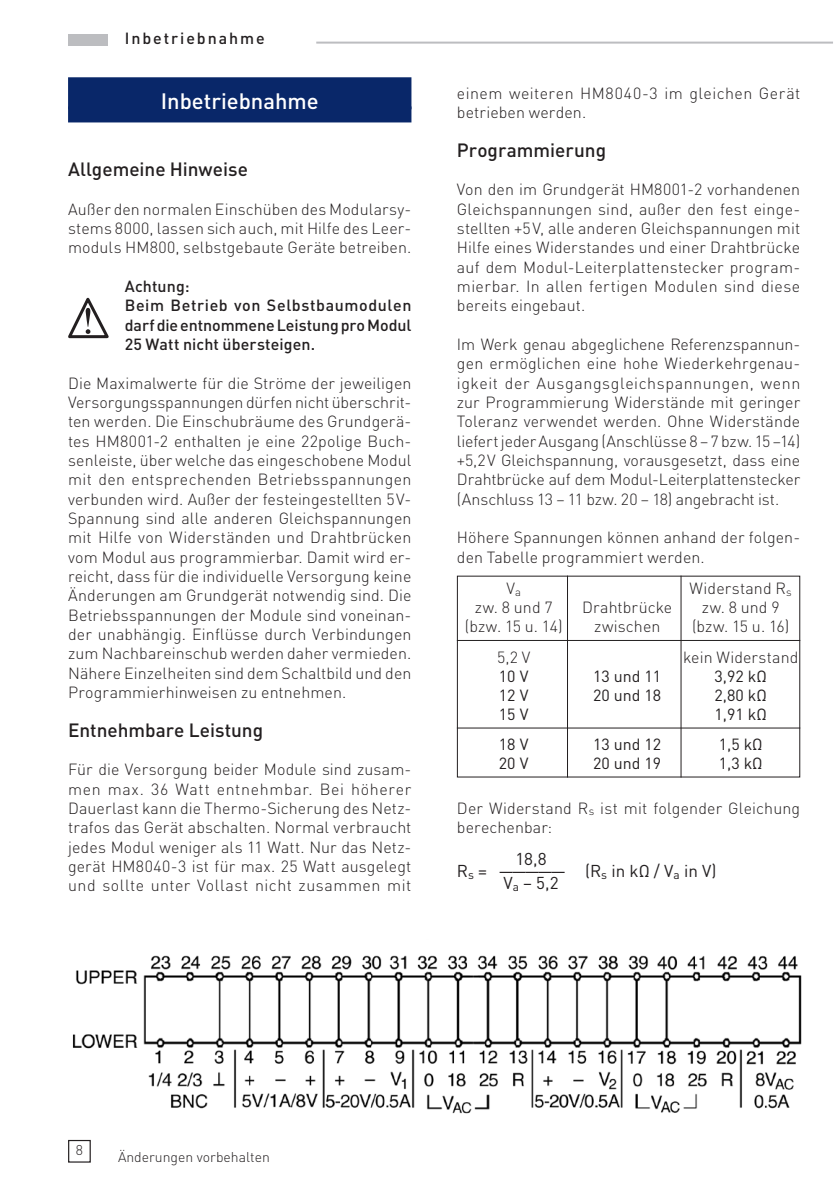
<style>
.page{position:relative;width:840px;height:1191px;background:#fff}
.page>*{position:absolute;margin:0;border:0;box-sizing:border-box;transform-origin:0 0}
.t1{font:500 22px "DIN";color:#fff}
.t2{font:500 19px "DIN";color:#231f20}
.t3{font:17px "DIN";color:#231f20}
.t4{font:300 16px/19.4px "DIN";letter-spacing:.01em;color:#231f20;text-align:justify}
.t5{font:500 16px/19.4px "DIN";letter-spacing:.01em;color:#231f20}
.t6{font:16px "DIN";color:#231f20}
.t7{font:500 16px "DIN";letter-spacing:.12em;color:#231f20}
.t8{font:300 14px "DIN";color:#231f20}
</style>
<div class="page">
<div style="left:68px;top:1140px;width:23px;height:22px;border:1px solid #231f20"></div>
<div style="left:68px;top:34px;width:40px;height:11px;background:#bcbdc0"></div>
<hr style="left:316px;top:42px;width:516px;height:2px;background:#bcbdc0">
<div style="left:68px;top:77px;width:343px;height:32px;background:#092769"></div>
<div style="left:68px;top:106px;width:343px;height:16px;background:#092769"></div>
<hr style="left:456px;top:640px;width:343px;height:1px;background:#231f20">
<hr style="left:456px;top:727px;width:343px;height:1px;background:#231f20">
<hr style="left:566px;top:575px;width:1px;height:202px;background:#231f20">
<hr style="left:680px;top:575px;width:1px;height:202px;background:#231f20">
<img style="left:72px;top:955px;width:730px;height:159px">
<svg style="left:68px;top:297px;width:41px;height:42px"></svg>
<p class="t7" style="left:125px;top:28px;width:141px">Inbetriebnahme</p>
<h1 class="t1" style="left:161px;top:87px;width:159px">Inbetriebnahme</h1>
<p class="t2" style="left:68px;top:157px;width:181px">Allgemeine Hinweise</p>
<p class="t4" style="left:68px;top:199px;width:345px">Außer den normalen Einschüben des Modularsy&shy;stems 8000, lassen sich auch, mit Hilfe des Leer&shy;moduls HM800, selbstgebaute Geräte betreiben.</p>
<p class="t5" style="left:125px;top:276px;width:288px">Achtung:<br>Beim Betrieb von Selbstbaumodulen darf die entnommene Leistung pro Modul<br>25 Watt nicht übersteigen.</p>
<p class="t4" style="left:68px;top:373px;width:345px">Die Maximalwerte für die Ströme der jeweiligen Versorgungsspannungen dürfen nicht überschrit&shy;ten werden. Die Einschubräume des Grundgerä&shy;tes HM8001-2 enthalten je eine 22polige Buch&shy;senleiste, über welche das eingeschobene Modul mit den entsprechenden Betriebsspannungen verbunden wird. Außer der festeingestellten 5V-Spannung sind alle anderen Gleichspannungen mit Hilfe von Widerständen und Drahtbrücken vom Modul aus programmierbar. Damit wird er&shy;reicht, dass für die individuelle Versorgung keine Änderungen am Grundgerät notwendig sind. Die Betriebsspannungen der Module sind voneinan&shy;der unabhängig. Einflüsse durch Verbindungen zum Nachbareinschub werden daher vermieden.<br>Nähere Einzelheiten sind dem Schaltbild und den Programmierhinweisen zu entnehmen.</p>
<p class="t2" style="left:68px;top:717px;width:196px">Entnehmbare Leistung</p>
<p class="t4" style="left:68px;top:759px;width:345px;text-align:left">Für die Versorgung beider Module sind zusam&shy;men max. 36 Watt entnehmbar. Bei höherer Dauerlast kann die Thermo-Sicherung des Netz&shy;trafos das Gerät abschalten. Normal verbraucht jedes Modul weniger als 11 Watt. Nur das Netz&shy;gerät HM8040-3 ist für max. 25 Watt ausgelegt und sollte unter Vollast nicht zusammen mit</p>
<p class="t4" style="left:456px;top:83px;width:345px">einem weiteren HM8040-3 im gleichen Gerät betrieben werden.</p>
<p class="t2" style="left:456px;top:138px;width:151px">Programmierung</p>
<p class="t4" style="left:456px;top:180px;width:345px">Von den im Grundgerät HM8001-2 vorhandenen Gleichspannungen sind, außer den fest einge&shy;stellten +5V, alle anderen Gleichspannungen mit Hilfe eines Widerstandes und einer Drahtbrücke auf dem Modul-Leiterplattenstecker program&shy;mierbar. In allen fertigen Modulen sind diese bereits eingebaut.</p>
<p class="t4" style="left:456px;top:334px;width:345px">Im Werk genau abgeglichene Referenzspannun&shy;gen ermöglichen eine hohe Wiederkehrgenau&shy;igkeit der Ausgangsgleichspannungen, wenn zur Programmierung Widerstände mit geringer Toleranz verwendet werden. Ohne Widerstände liefert jeder Ausgang (Anschlüsse 8 – 7 bzw. 15 –14) +5,2V Gleichspannung, vorausgesetzt, dass eine Drahtbrücke auf dem Modul-Leiterplattenstecker (Anschluss 13 – 11 bzw. 20 – 18) angebracht ist.</p>
<p class="t4" style="left:456px;top:528px;width:345px">Höhere Spannungen können anhand der folgen&shy;den Tabelle programmiert werden.</p>
<p class="t4" style="left:506px;top:578px;width:16px">V<sub>a</sub></p>
<p class="t4" style="left:689px;top:578px;width:104px">Widerstand R<sub>s</sub></p>
<p class="t4" style="left:474px;top:597px;width:79px">zw. 8 und 7</p>
<p class="t4" style="left:582px;top:597px;width:92px">Drahtbrücke</p>
<p class="t4" style="left:701px;top:597px;width:79px">zw. 8 und 9</p>
<p class="t4" style="left:464px;top:617px;width:99px">(bzw. 15 u. 14)</p>
<p class="t4" style="left:593px;top:617px;width:68px">zwischen</p>
<p class="t4" style="left:691px;top:617px;width:99px">(bzw. 15 u. 16)</p>
<p class="t4" style="left:497px;top:647px;width:35px">5,2 V</p>
<p class="t4" style="left:682px;top:647px;width:117px">kein Widerstand</p>
<p class="t6" style="left:498px;top:666px;width:31px">10 V</p>
<p class="t6" style="left:592px;top:666px;width:70px">13 und 11</p>
<p class="t6" style="left:714px;top:666px;width:54px">3,92 kΩ</p>
<p class="t6" style="left:498px;top:685px;width:31px">12 V</p>
<p class="t6" style="left:592px;top:685px;width:70px">20 und 18</p>
<p class="t6" style="left:714px;top:685px;width:54px">2,80 kΩ</p>
<p class="t6" style="left:498px;top:704px;width:31px">15 V</p>
<p class="t6" style="left:714px;top:704px;width:54px">1,91 kΩ</p>
<p class="t6" style="left:498px;top:734px;width:31px">18 V</p>
<p class="t6" style="left:592px;top:734px;width:70px">13 und 12</p>
<p class="t6" style="left:718px;top:734px;width:45px">1,5 kΩ</p>
<p class="t6" style="left:498px;top:753px;width:31px">20 V</p>
<p class="t6" style="left:592px;top:753px;width:70px">20 und 19</p>
<p class="t6" style="left:718px;top:753px;width:45px">1,3 kΩ</p>
<p class="t4" style="left:456px;top:798px;width:345px">Der Widerstand R<sub>s</sub> ist mit folgender Gleichung berechenbar:</p>
<p class="t3" style="left:515px;top:848px;width:33px">18,8</p>
<p class="t3" style="left:456px;top:860px;width:261px">R<sub>s</sub> = ————— (R<sub>s</sub> in kΩ / V<sub>a</sub> in V)</p>
<p class="t3" style="left:503px;top:872px;width:57px">V<sub>a</sub> – 5,2</p>
<p class="t8" style="left:76px;top:1141px;width:9px">8</p>
<p class="t8" style="left:118px;top:1148px;width:153px">Änderungen vorbehalten</p>
</div>
